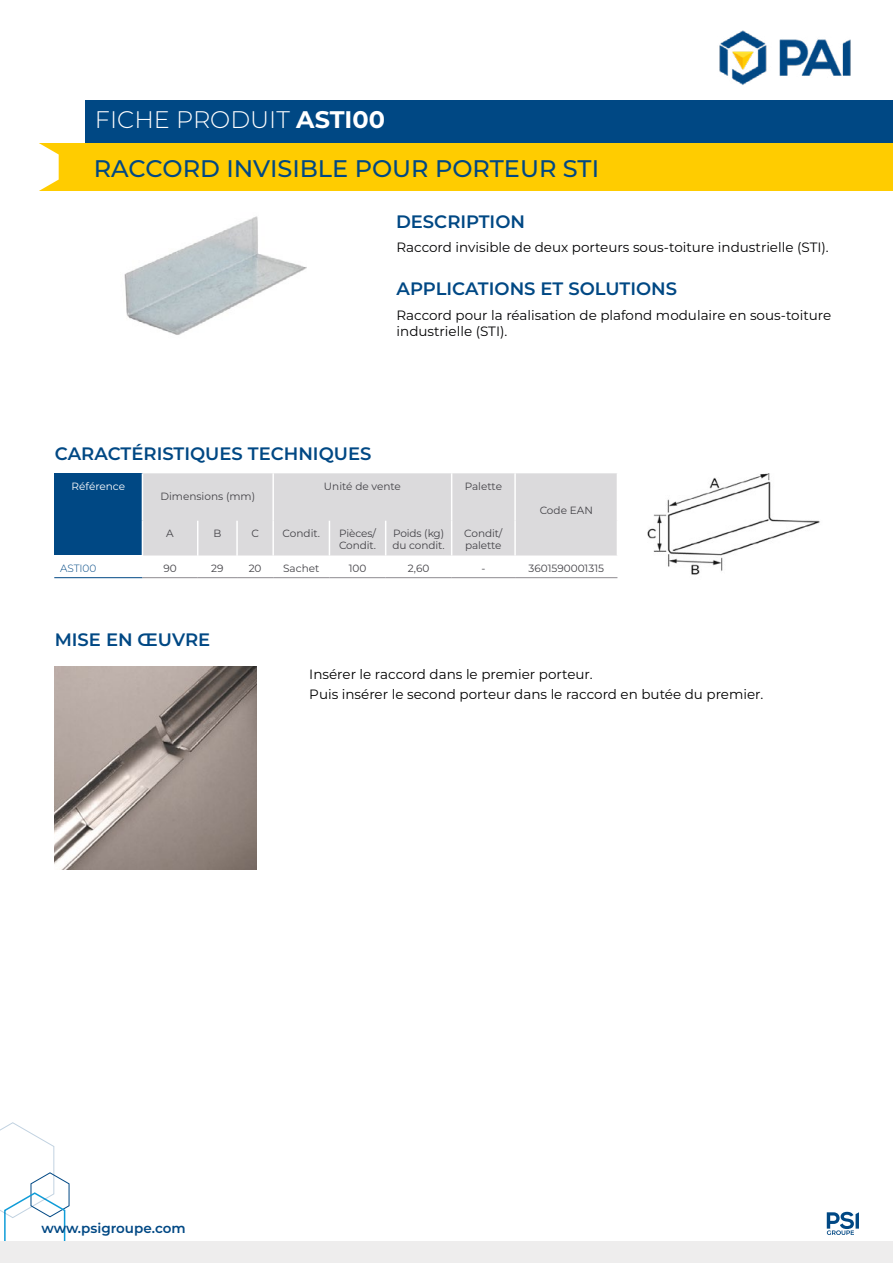
<style>
.page{position:relative;width:893px;height:1263px;background:#fff}
.page>*{position:absolute;margin:0;border:0;box-sizing:border-box;transform-origin:0 0}
.t1{font:500 24px "Montserrat";color:#004884}
.t2{font:300 24px "Montserrat";color:#fff}
.t3{font:600 18px "Montserrat";color:#004884}
.t4{font:13.5px/16.2px "Montserrat";color:#020203}
.t5{font:13.5px/20.4px "Montserrat";color:#000}
.t6{font:600 13.5px "Montserrat";color:#004884}
.t7{font:10.5px/12.6px "Montserrat";color:#434247}
.t8{font:10.5px "Montserrat";color:#fff}
.t9{font:300 10.5px "Montserrat";letter-spacing:-.01em;color:#004884}
.s1{font-weight:700}
</style>
<div class="page">
<div style="left:85px;top:100px;width:808px;height:44px;background:#004884"></div>
<div style="left:38px;top:144px;width:855px;height:47px;background:#fc0"></div>
<svg style="left:38px;top:143px;width:21px;height:48px"></svg>
<svg style="left:827px;top:1212px;width:32px;height:23px"></svg>
<img style="left:124px;top:216px;width:182px;height:119px">
<svg style="left:0;top:1122px;width:70px;height:141px"></svg>
<div style="left:54px;top:473px;width:88px;height:82px;background:#004884"></div>
<div style="left:143px;top:473px;width:474px;height:83px;background:#dbdadc"></div>
<hr style="left:236px;top:555px;width:2px;height:22px;background:#fff">
<hr style="left:54px;top:577px;width:88px;height:1px;background:#004884">
<hr style="left:142px;top:577px;width:56px;height:1px;background:#8d8a8f">
<hr style="left:198px;top:577px;width:39px;height:1px;background:#8d8a8f">
<hr style="left:237px;top:577px;width:36px;height:1px;background:#8d8a8f">
<hr style="left:273px;top:577px;width:56px;height:1px;background:#8d8a8f">
<hr style="left:329px;top:577px;width:57px;height:1px;background:#8d8a8f">
<hr style="left:386px;top:577px;width:66px;height:1px;background:#8d8a8f">
<hr style="left:452px;top:577px;width:63px;height:1px;background:#8d8a8f">
<hr style="left:515px;top:577px;width:102px;height:1px;background:#8d8a8f">
<hr style="left:272px;top:473px;width:2px;height:48px;background:#fff">
<hr style="left:451px;top:473px;width:1px;height:48px;background:#fff">
<hr style="left:514px;top:473px;width:2px;height:48px;background:#fff">
<hr style="left:197px;top:521px;width:1px;height:34px;background:#fff">
<hr style="left:236px;top:521px;width:2px;height:34px;background:#fff">
<hr style="left:272px;top:521px;width:2px;height:34px;background:#fff">
<hr style="left:329px;top:521px;width:1px;height:34px;background:#fff">
<hr style="left:385px;top:521px;width:1px;height:34px;background:#fff">
<hr style="left:451px;top:521px;width:1px;height:34px;background:#fff">
<hr style="left:514px;top:521px;width:2px;height:34px;background:#fff">
<div style="left:0;top:1241px;width:893px;height:21px;background:#eeeded"></div>
<img style="left:719px;top:30px;width:132px;height:55px">
<img style="left:647px;top:473px;width:173px;height:102px">
<img style="left:54px;top:666px;width:202px;height:204px">
<h1 class="t2" style="left:95px;top:104px;width:292px">FICHE PRODUIT <span class="s1">ASTI00</span></h1>
<h1 class="t1" style="left:94px;top:152px;width:507px">RACCORD INVISIBLE POUR PORTEUR STI</h1>
<h2 class="t3" style="left:396px;top:209px;width:131px">DESCRIPTION</h2>
<p class="t4" style="left:396px;top:239px;width:434px">Raccord invisible de deux porteurs sous-toiture industrielle (STI).</p>
<h2 class="t3" style="left:396px;top:276px;width:282px">APPLICATIONS ET SOLUTIONS</h2>
<p class="t4" style="left:396px;top:306px;width:436px">Raccord pour la réalisation de plafond modulaire en sous-toiture industrielle (STI).</p>
<h2 class="t3" style="left:55px;top:441px;width:318px">CARACTÉRISTIQUES TECHNIQUES</h2>
<p class="t8" style="left:72px;top:478px;width:55px">Référence</p>
<p class="t7" style="left:160px;top:490px;width:96px">Dimensions (mm)</p>
<p class="t7" style="left:324px;top:479px;width:79px">Unité de vente</p>
<p class="t7" style="left:465px;top:479px;width:39px">Palette</p>
<p class="t7" style="left:166px;top:526px;width:9px">A</p>
<p class="t7" style="left:213px;top:526px;width:9px">B</p>
<p class="t7" style="left:251px;top:526px;width:9px">C</p>
<p class="t7" style="left:283px;top:526px;width:39px">Condit.</p>
<p class="t7" style="left:339px;top:526px;width:38px">Pièces/<br>Condit.</p>
<p class="t7" style="left:393px;top:526px;width:54px">Poids (kg) du condit.</p>
<p class="t7" style="left:464px;top:526px;width:40px">Condit/ palette</p>
<p class="t7" style="left:540px;top:503px;width:55px">Code EAN</p>
<p class="t9" style="left:60px;top:561px;width:37px">ASTI00</p>
<p class="t7" style="left:163px;top:561px;width:15px">90</p>
<p class="t7" style="left:211px;top:561px;width:14px">29</p>
<p class="t7" style="left:249px;top:561px;width:14px">20</p>
<p class="t7" style="left:283px;top:561px;width:38px">Sachet</p>
<p class="t7" style="left:349px;top:561px;width:19px">100</p>
<p class="t7" style="left:408px;top:561px;width:23px">2,60</p>
<p class="t7" style="left:481px;top:561px;width:6px">-</p>
<p class="t7" style="left:528px;top:561px;width:77px">3601590001315</p>
<h2 class="t3" style="left:55px;top:627px;width:157px">MISE EN ŒUVRE</h2>
<p class="t5" style="left:309px;top:663px;width:455px">Insérer le raccord dans le premier porteur.<br>Puis insérer le second porteur dans le raccord en butée du premier.</p>
<p class="t6" style="left:41px;top:1218px;width:146px">www.psigroupe.com</p>
</div>
